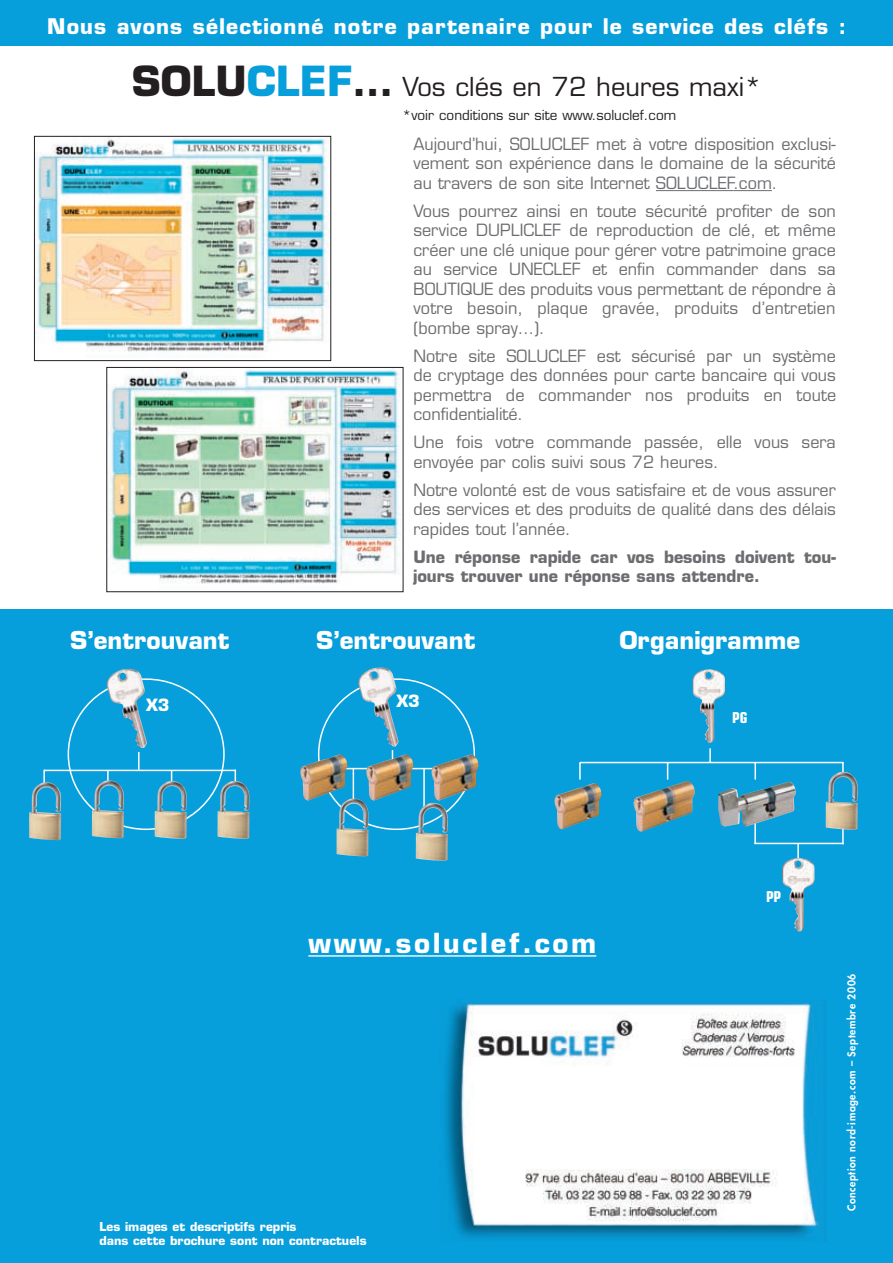
<style>
.page{position:relative;width:893px;height:1263px;background:#fff}
.page>*{position:absolute;margin:0;border:0;box-sizing:border-box;transform-origin:0 0}
.t1{font:700 27px "Eurostile";letter-spacing:.1em;color:#fff}
.t2{font:25.5px "Eurostile";color:#231f20}
.t3{font:700 24px "Eurostile";color:#fff}
.t4{font:700 21px "Eurostile";letter-spacing:.05em;color:#fff}
.t5{font:16.5px/19.5px "Eurostile";color:#6c6d70;text-align:justify}
.t6{font:700 16.5px/19.5px "Eurostile";color:#6c6d70}
.t7{font:700 16.5px "Eurostile";color:#fff}
.t8{font:700 condensed 15px "Eurostile";color:#fff}
.t9{font:13.5px "Eurostile";color:#231f20}
.t10{font:700 12px/14.4px "Eurostile";color:#fff}
.t11{font:800 10.5px "Futura";letter-spacing:.05em;color:#fff}
.s1{font-weight:700;font-size:40.5px}
.s2{font-weight:700;font-size:40.5px;color:#069edb}
</style>
<div class="page">
<div style="left:0;top:609px;width:892px;height:654px;background:#069edb"></div>
<hr style="left:656px;top:190px;width:77px;height:1px;background:#6c6d70">
<hr style="left:733px;top:190px;width:38px;height:1px;background:#6c6d70">
<hr style="left:308px;top:955px;width:75px;height:2px;background:#fff">
<hr style="left:383px;top:955px;width:213px;height:2px;background:#fff">
<img style="left:36px;top:138px;width:292px;height:214px">
<div style="left:34px;top:136px;width:297px;height:225px;border:1px solid #231f20"></div>
<img style="left:108px;top:369px;width:293px;height:215px">
<div style="left:106px;top:367px;width:297px;height:225px;border:1px solid #231f20"></div>
<div style="left:0;top:0;width:892px;height:46px;background:#069edb"></div>
<img style="left:445px;top:1002px;width:375px;height:236px">
<svg style="left:138px;top:752px;width:1px;height:18px"></svg>
<hr style="left:44px;top:770px;width:191px;height:1px;background:#fff">
<svg style="left:43px;top:770px;width:2px;height:12px"></svg>
<svg style="left:107px;top:771px;width:2px;height:9px"></svg>
<svg style="left:234px;top:770px;width:2px;height:10px"></svg>
<hr style="left:754px;top:821px;width:2px;height:23px;background:#fff">
<svg style="left:842px;top:830px;width:1px;height:13px"></svg>
<hr style="left:344px;top:768px;width:108px;height:1px;background:#fff">
<img style="left:104px;top:668px;width:61px;height:80px">
<img style="left:365px;top:754px;width:50px;height:47px">
<img style="left:430px;top:754px;width:49px;height:47px">
<img style="left:300px;top:754px;width:49px;height:47px">
<hr style="left:352px;top:768px;width:2px;height:32px;background:#fff">
<hr style="left:423px;top:768px;width:2px;height:41px;background:#fff">
<img style="left:336px;top:798px;width:32px;height:58px">
<img style="left:355px;top:667px;width:62px;height:80px">
<img style="left:217px;top:780px;width:32px;height:59px">
<img style="left:155px;top:780px;width:32px;height:59px">
<img style="left:92px;top:780px;width:32px;height:58px">
<img style="left:29px;top:782px;width:32px;height:58px">
<hr style="left:754px;top:843px;width:89px;height:1px;background:#fff">
<svg style="left:797px;top:844px;width:1px;height:13px"></svg>
<img style="left:692px;top:669px;width:33px;height:74px">
<img style="left:554px;top:783px;width:48px;height:47px">
<img style="left:633px;top:781px;width:62px;height:51px">
<img style="left:718px;top:781px;width:78px;height:46px">
<svg style="left:709px;top:748px;width:1px;height:14px"></svg>
<hr style="left:580px;top:762px;width:263px;height:1px;background:#fff">
<svg style="left:579px;top:762px;width:1px;height:18px"></svg>
<svg style="left:667px;top:763px;width:1px;height:17px"></svg>
<svg style="left:754px;top:763px;width:2px;height:17px"></svg>
<img style="left:825px;top:771px;width:32px;height:59px">
<img style="left:782px;top:857px;width:33px;height:75px">
<img style="left:416px;top:802px;width:32px;height:59px">
<p class="t4" style="left:47px;top:18px;width:800px">Nous avons sélectionné notre partenaire pour le service des cléfs :</p>
<h2 class="t2" style="left:132px;top:77px;width:631px"><span class="s1">SOLU</span><span class="s2">CLEF</span><span class="s1">…</span> Vos clés en 72 heures maxi*</h2>
<p class="t9" style="left:402px;top:110px;width:275px">*voir conditions sur site www.soluclef.com</p>
<p class="t5" style="left:413px;top:136px;width:424px">Aujourd’hui, SOLUCLEF met à votre disposition exclusi&shy;vement son expérience dans le domaine de la sécurité au travers de son site Internet SOLUCLEF.com.</p>
<p class="t5" style="left:413px;top:203px;width:424px">Vous pourrez ainsi en toute sécurité profiter de son service DUPLICLEF de reproduction de clé, et même créer une clé unique pour gérer votre patrimoine grace au service UNECLEF et enfin commander dans sa BOUTIQUE des produits vous permettant de répondre à votre besoin, plaque gravée, produits d’entretien (bombe spray…).</p>
<p class="t5" style="left:413px;top:348px;width:424px">Notre site SOLUCLEF est sécurisé par un système de cryptage des données pour carte bancaire qui vous permettra de commander nos produits en toute confidentialité.</p>
<p class="t5" style="left:413px;top:434px;width:424px">Une fois votre commande passée, elle vous sera envoyée par colis suivi sous 72 heures.</p>
<p class="t5" style="left:413px;top:482px;width:424px">Notre volonté est de vous satisfaire et de vous assurer des services et des produits de qualité dans des délais rapides tout l’année.</p>
<p class="t6" style="left:413px;top:549px;width:424px">Une réponse rapide car vos besoins doivent tou&shy;jours trouver une réponse sans attendre.</p>
<h3 class="t3" style="left:70px;top:631px;width:161px">S’entrouvant</h3>
<h3 class="t3" style="left:316px;top:631px;width:161px">S’entrouvant</h3>
<h3 class="t3" style="left:619px;top:631px;width:182px">Organigramme</h3>
<p class="t7" style="left:146px;top:698px;width:25px">X3</p>
<p class="t7" style="left:396px;top:695px;width:25px">X3</p>
<h1 class="t1" style="left:308px;top:933px;width:289px">www.soluclef.com</h1>
<p class="t10" style="left:99px;top:1221px;width:268px">Les images et descriptifs repris<br>dans cette brochure sont non contractuels</p>
<p class="t8" style="left:732px;top:712px;width:17px">PG</p>
<p class="t8" style="left:766px;top:891px;width:16px">PP</p>
<p class="t11" style="left:846px;top:1211px;width:239px;rotate:-90deg">Conception nord-image.com – Septembre 2006</p>
</div>
